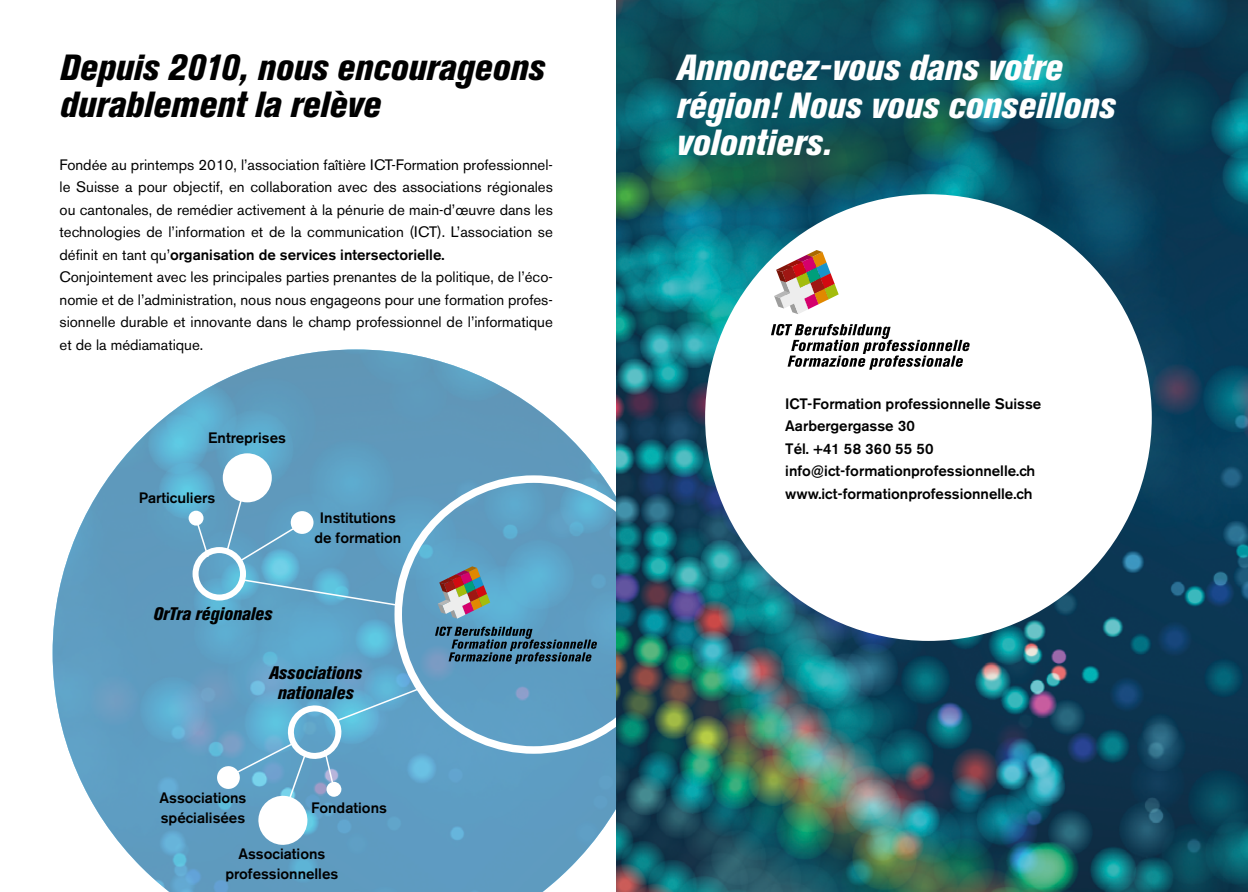
<style>
.page{position:relative;width:1248px;height:892px;background:#fff}
.page>*{position:absolute;margin:0;border:0;box-sizing:border-box;transform-origin:0 0}
.t1{font:italic 800 condensed 36px/37.5px "Akzidenz Grotesk BE";color:#fff}
.t2{font:italic 800 condensed 36px/37.5px "Akzidenz Grotesk BE";color:#000}
.t3{font:italic 800 condensed 18px/19.5px "Akzidenz Grotesk BE";color:#000;text-align:center}
.t4{font:15px/22.5px "Akzidenz Grotesk BE";color:#000}
.t5{font:500 15px/22.5px "Akzidenz Grotesk BE";color:#000;text-align:center}
.s1{font-weight:500}
</style>
<div class="page">
<svg style="left:53px;top:349px;width:564px;height:543px;fill:#5e9ec3"></svg>
<div style="left:192px;top:547px;width:54px;height:53px;border:6px solid #fff;border-radius:50%"></div>
<div style="left:291px;top:511px;width:22px;height:23px;background:#fff;border-radius:50%"></div>
<div style="left:223px;top:453px;width:49px;height:49px;background:#fff;border-radius:50%"></div>
<svg style="left:226px;top:490px;width:73px;height:73px;background:#75accb"></svg>
<div style="left:189px;top:511px;width:14px;height:14px;background:#fff;border-radius:50%"></div>
<svg style="left:194px;top:516px;width:16px;height:42px"></svg>
<svg style="left:240px;top:578px;width:159px;height:29px;background:#67aacb"></svg>
<div style="left:394px;top:475px;width:279px;height:278px;border:8px solid #fff;border-radius:50%"></div>
<div style="left:217px;top:765px;width:23px;height:24px;background:#fff;border-radius:50%"></div>
<svg style="left:231px;top:686px;width:192px;height:159px;background:#72adcf"></svg>
<svg style="left:438px;top:566px;width:52px;height:52px;background:#938b8c"></svg>
<svg style="left:435px;top:626px;width:162px;height:38px;background:#44718d"></svg>
<img style="left:617px;top:0;width:631px;height:892px">
<div style="left:705px;top:194px;width:446px;height:447px;background:#fff;border-radius:50%"></div>
<svg style="left:774px;top:250px;width:64px;height:64px"></svg>
<svg style="left:771px;top:324px;width:198px;height:46px"></svg>
<h1 class="t2" style="left:60px;top:49px;width:486px">Depuis 2010, nous encourageons durablement la relève</h1>
<p class="t4" style="left:60px;top:153px;width:495px">Fondée au printemps 2010, l’association faîtière ICT-Formation professionnel&shy;le Suisse a pour objectif, en collaboration avec des associations régionales ou cantonales, de remédier activement à la pénurie de main-d’œuvre dans les technologies de l’information et de la communication (ICT). L’association se définit en tant qu’<span class="s1">organisation de services intersectorielle.<br></span>Conjointement avec les principales parties prenantes de la politique, de l’éco&shy;nomie et de l’administration, nous nous engageons pour une formation profes&shy;sionnelle durable et innovante dans le champ professionnel de l’informatique et de la médiamatique.</p>
<p class="t5" style="left:208px;top:427px;width:79px">Entreprises</p>
<p class="t5" style="left:139px;top:487px;width:78px">Particuliers</p>
<p class="t3" style="left:153px;top:604px;width:120px">OrTra régionales</p>
<p class="t5" style="left:314px;top:508px;width:88px;line-height:19.5px">Institutions de formation</p>
<p class="t3" style="left:269px;top:664px;width:95px">Associations nationales</p>
<p class="t5" style="left:159px;top:788px;width:88px;line-height:19.5px;text-align:left">Associations spécialisées</p>
<p class="t5" style="left:225px;top:844px;width:114px;line-height:19.5px">Associations professionnelles</p>
<p class="t5" style="left:311px;top:796px;width:77px">Fondations</p>
<h1 class="t1" style="left:676px;top:50px;width:440px">Annoncez-vous dans votre région! Nous vous conseillons volontiers.</h1>
<p class="t5" style="left:785px;top:392px;width:257px;text-align:left">ICT-Formation professionnelle Suisse<br>Aarbergergasse 30<br>Tél. +41 58 360 55 50 info@ict-formationprofessionnelle.ch www.ict-formationprofessionnelle.ch</p>
</div>
